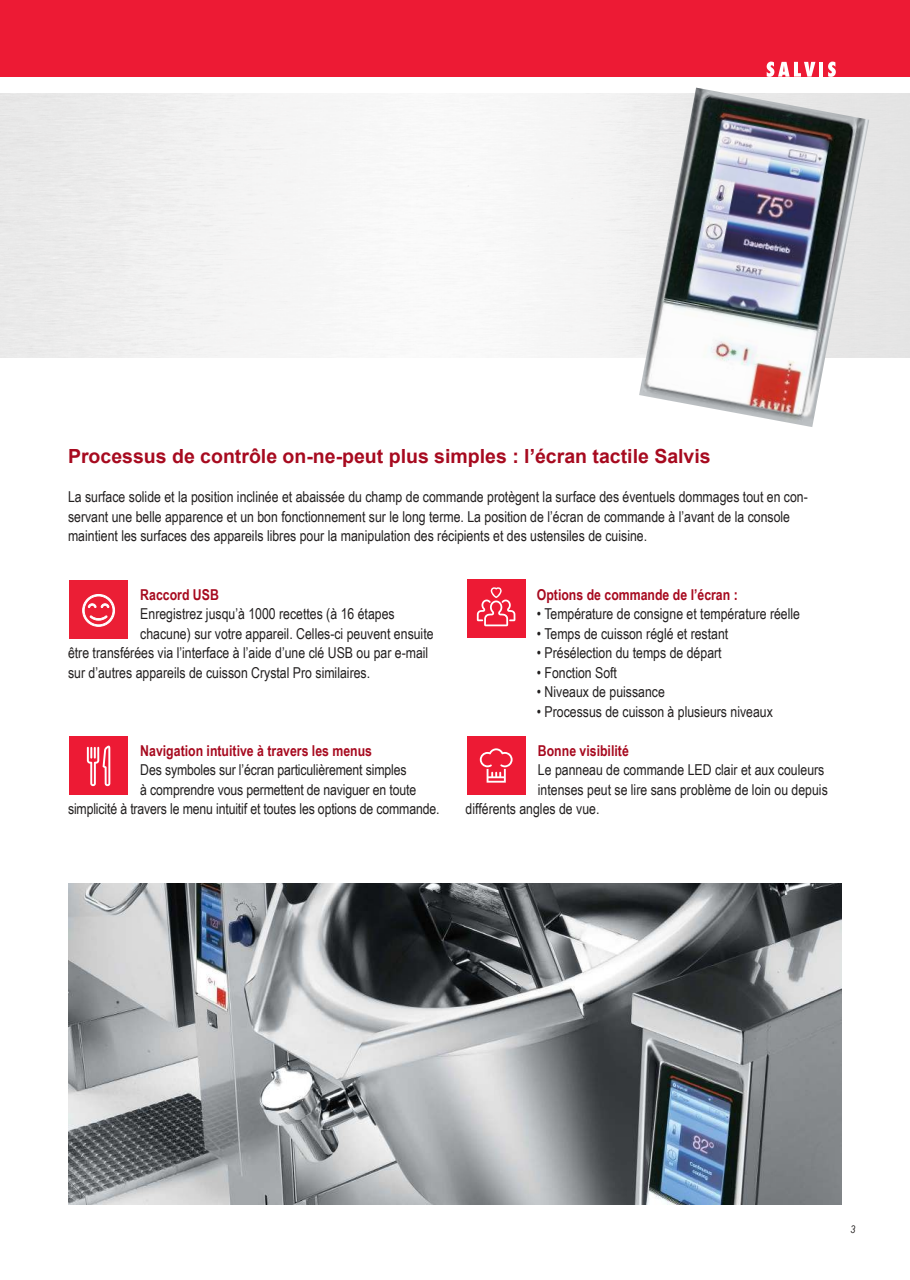
<style>
.page{position:relative;width:910px;height:1280px;background:#fff}
.page>*{position:absolute;margin:0;border:0;box-sizing:border-box;transform-origin:0 0}
.t1{font:700 19.5px "Arial";color:#a70a1f}
.t2{font:15px/19.5px "Arial Narrow";color:#221f1f}
.t3{font:700 15px "Arial Narrow";color:#a70a1f}
.t4{font:italic 10.5px "Arial Narrow";color:#221f1f}
</style>
<div class="page">
<div style="left:9px;top:0;width:901px;height:77px;background:#ed1a34"></div>
<div style="left:0;top:0;width:9px;height:77px;background:#ed1a34"></div>
<svg style="left:767px;top:62px;width:48px;height:15px"></svg>
<hr style="left:819px;top:62px;width:4px;height:15px;background:#fff">
<svg style="left:828px;top:62px;width:8px;height:15px"></svg>
<div style="left:69px;top:580px;width:59px;height:59px;background:#eb1e35"></div>
<svg style="left:82px;top:594px;width:33px;height:33px"></svg>
<div style="left:69px;top:736px;width:59px;height:59px;background:#ed1a34"></div>
<svg style="left:87px;top:746px;width:23px;height:40px"></svg>
<div style="left:467px;top:736px;width:58px;height:59px;background:#ed1a34"></div>
<svg style="left:480px;top:748px;width:33px;height:35px"></svg>
<div style="left:467px;top:579px;width:58px;height:59px;background:#ed1a34"></div>
<svg style="left:477px;top:587px;width:38px;height:39px"></svg>
<img style="left:639px;top:88px;width:230px;height:339px">
<img style="left:68px;top:884px;width:774px;height:320px">
<h1 class="t1" style="left:68px;top:449px;width:644px">Processus de contrôle on-ne-peut plus simples : l’écran tactile Salvis</h1>
<p class="t2" style="left:68px;top:489px;width:741px">La surface solide et la position inclinée et abaissée du champ de commande protègent la surface des éventuels dommages tout en con‑ servant une belle apparence et un bon fonctionnement sur le long terme. La position de l’écran de commande à l’avant de la console maintient les surfaces des appareils libres pour la manipulation des récipients et des ustensiles de cuisine.</p>
<p class="t3" style="left:140px;top:589px;width:80px">Raccord USB</p>
<p class="t2" style="left:140px;top:604px;width:256px">Enregistrez jusqu’à 1000 recettes (à 16 étapes</p>
<p class="t2" style="left:140px;top:623px;width:295px">chacune) sur votre appareil. Celles-ci peuvent ensuite</p>
<p class="t2" style="left:68px;top:643px;width:362px">être transférées via l’interface à l’aide d’une clé USB ou par e-mail</p>
<p class="t2" style="left:68px;top:662px;width:304px">sur d’autres appareils de cuisson Crystal Pro similaires.</p>
<p class="t3" style="left:140px;top:745px;width:233px">Navigation intuitive à travers les menus</p>
<p class="t2" style="left:140px;top:760px;width:268px">Des symboles sur l’écran particulièrement simples</p>
<p class="t2" style="left:140px;top:779px;width:277px">à comprendre vous permettent de naviguer en toute</p>
<p class="t2" style="left:68px;top:799px;width:373px">simplicité à travers le menu intuitif et toutes les options de commande.</p>
<p class="t3" style="left:537px;top:589px;width:202px">Options de commande de l’écran :</p>
<p class="t2" style="left:537px;top:606px;width:265px">• Température de consigne et température réelle</p>
<p class="t2" style="left:537px;top:625px;width:193px">• Temps de cuisson réglé et restant</p>
<p class="t2" style="left:537px;top:645px;width:186px">• Présélection du temps de départ</p>
<p class="t2" style="left:537px;top:664px;width:82px">• Fonction Soft</p>
<p class="t2" style="left:537px;top:682px;width:130px">• Niveaux de puissance</p>
<p class="t2" style="left:537px;top:701px;width:238px">• Processus de cuisson à plusieurs niveaux</p>
<p class="t3" style="left:538px;top:745px;width:92px">Bonne visibilité</p>
<p class="t2" style="left:538px;top:760px;width:288px">Le panneau de commande LED clair et aux couleurs</p>
<p class="t2" style="left:538px;top:781px;width:291px">intenses peut se lire sans problème de loin ou depuis</p>
<p class="t2" style="left:466px;top:801px;width:135px">différents angles de vue.</p>
<p class="t4" style="left:850px;top:1223px;width:6px">3</p>
</div>
